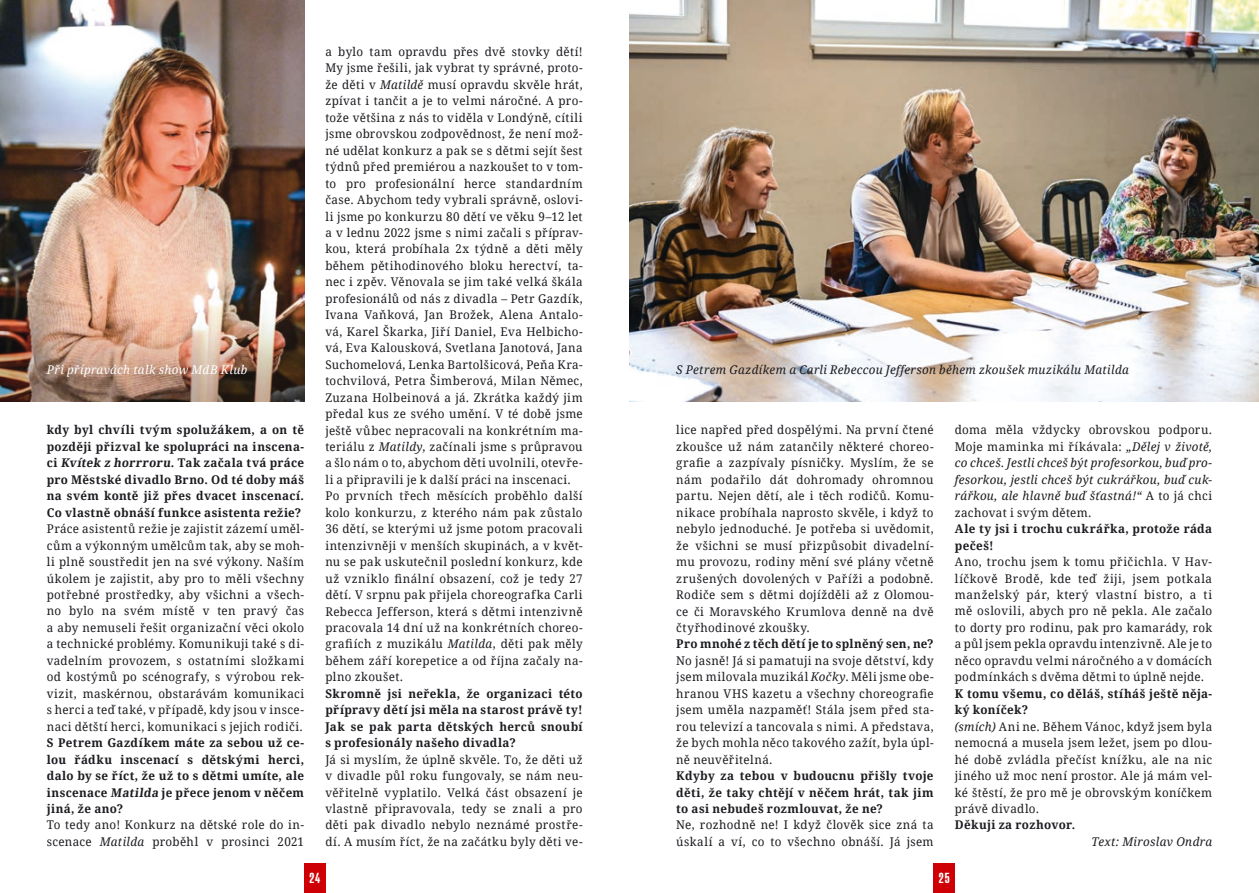
<style>
.page{position:relative;width:1259px;height:893px;background:#fff}
.page>*{position:absolute;margin:0;border:0;box-sizing:border-box;transform-origin:0 0}
.t1{font:500 15px "Mongoose";color:#fff;scale:1.1 1}
.t2{font:12px/16.5px "Droid Serif";letter-spacing:.03em;color:#1b1c20;text-align:justify}
.t3{font:700 12px/16.5px "Droid Serif";letter-spacing:.03em;color:#1b1c20;text-align:justify}
.t4{font:italic 12px/16.5px "Droid Serif";letter-spacing:.025em;color:#1b1c20;text-align:justify}
.t5{font:italic 12px "Droid Serif";letter-spacing:.03em;color:#fff}
.s1{font-style:italic}
.s2{font-style:normal}
.s3{font-weight:700}
</style>
<div class="page">
<img style="left:0;top:0;width:304px;height:401px">
<img style="left:629px;top:0;width:630px;height:401px">
<div style="left:304px;top:863px;width:21px;height:30px;background:#ce0006"></div>
<div style="left:933px;top:863px;width:22px;height:30px;background:#ce0006"></div>
<p class="t2" style="left:325px;top:43px;width:259px;text-align:left">a bylo tam opravdu přes dvě stovky dětí!<br>My jsme řešili, jak vybrat ty správné, proto&shy;že děti v <span class="s1">Matildě</span> musí opravdu skvěle hrát, zpívat i tančit a je to velmi náročné. A pro&shy;tože většina z nás to viděla v Londýně, cítili jsme obrovskou zodpovědnost, že není mož&shy;né udělat konkurz a pak se s dětmi sejít šest týdnů před premiérou a nazkoušet to v tom&shy;to pro profesionální herce standardním čase. Abychom tedy vybrali správně, oslovi&shy;li jsme po konkurzu 80 dětí ve věku 9–12 let a v lednu 2022 jsme s nimi začali s příprav&shy;kou, která probíhala 2x týdně a děti měly během pětihodinového bloku herectví, ta&shy;nec i zpěv. Věnovala se jim také velká škála profesionálů od nás z divadla – Petr Gazdík, Ivana Vaňková, Jan Brožek, Alena Antalo&shy;vá, Karel Škarka, Jiří Daniel, Eva Helbicho&shy;vá, Eva Kalousková, Svetlana Janotová, Jana Suchomelová, Lenka Bartolšicová, Peňa Kra&shy;tochvilová, Petra Šimberová, Milan Němec, Zuzana Holbeinová a já. Zkrátka každý jim předal kus ze svého umění. V té době jsme ještě vůbec nepracovali na konkrétním ma&shy;teriálu z <span class="s1">Matildy</span>, začínali jsme s průpravou a šlo nám o to, abychom děti uvolnili, otevře&shy;li a připravili je k další práci na inscenaci.<br>Po prvních třech měsících proběhlo další kolo konkurzu, z kterého nám pak zůstalo 36 dětí, se kterými už jsme potom pracovali intenzivněji v menších skupinách, a v květ&shy;nu se pak uskutečnil poslední konkurz, kde už vzniklo finální obsazení, což je tedy 27 dětí. V srpnu pak přijela choreografka Carli Rebecca Jefferson, která s dětmi intenzivně pracovala 14 dní už na konkrétních choreo&shy;grafiích z muzikálu <span class="s1">Matilda</span>, děti pak měly během září korepetice a od října začaly na&shy;plno zkoušet.</p>
<p class="t3" style="left:325px;top:685px;width:259px">Skromně jsi neřekla, že organizaci této přípravy dětí jsi měla na starost právě ty!<br>Jak se pak parta dětských herců snoubí s profesionály našeho divadla?</p>
<p class="t2" style="left:325px;top:751px;width:259px">Já si myslím, že úplně skvěle. To, že děti už v divadle půl roku fungovaly, se nám neu&shy;věřitelně vyplatilo. Velká část obsazení je vlastně připravovala, tedy se znali a pro děti pak divadlo nebylo neznámé prostře&shy;dí. A musím říct, že na začátku byly děti ve-</p>
<p class="t5" style="left:47px;top:362px;width:202px">Při přípravách talk show MdB Klub</p>
<p class="t4" style="left:676px;top:361px;width:454px">S Petrem Gazdíkem a Carli Rebeccou Jefferson během zkoušek muzikálu Matilda</p>
<p class="t3" style="left:47px;top:422px;width:259px">kdy byl chvíli tvým spolužákem, a on tě později přizval ke spolupráci na inscena&shy;ci Kvítek z horrroru. Tak začala tvá práce pro Městské divadlo Brno. Od té doby máš na svém kontě již přes dvacet inscenací.<br>Co vlastně obnáší funkce asistenta režie?</p>
<p class="t2" style="left:47px;top:520px;width:259px">Práce asistentů režie je zajistit zázemí uměl&shy;cům a výkonným umělcům tak, aby se moh&shy;li plně soustředit jen na své výkony. Naším úkolem je zajistit, aby pro to měli všechny potřebné prostředky, aby všichni a všech&shy;no bylo na svém místě v ten pravý čas a aby nemuseli řešit organizační věci okolo a technické problémy. Komunikuji také s di&shy;vadelním provozem, s ostatními složkami od kostýmů po scénografy, s výrobou rek&shy;vizit, maskérnou, obstarávám komunikaci s herci a teď také, v případě, kdy jsou v insce&shy;naci dětští herci, komunikaci s jejich rodiči.</p>
<p class="t3" style="left:47px;top:734px;width:259px">S Petrem Gazdíkem máte za sebou už ce&shy;lou řádku inscenací s dětskými herci, dalo by se říct, že už to s dětmi umíte, ale inscenace Matilda je přece jenom v něčem jiná, že ano?</p>
<p class="t2" style="left:47px;top:816px;width:259px">To tedy ano! Konkurz na dětské role do in&shy;scenace <span class="s1">Matilda</span> proběhl v prosinci 2021</p>
<p class="t4" style="left:955px;top:422px;width:259px"><span class="s2">doma měla vždycky obrovskou podporu.<br>Moje maminka mi říkávala:</span> „Dělej v životě, co chceš. Jestli chceš být profesorkou, buď pro&shy;fesorkou, jestli chceš být cukrářkou, buď cuk&shy;rářkou, ale hlavně buď šťastná!“ <span class="s2">A to já chci zachovat i svým dětem.</span></p>
<p class="t3" style="left:955px;top:520px;width:259px">Ale ty jsi i trochu cukrářka, protože ráda pečeš!</p>
<p class="t2" style="left:955px;top:553px;width:259px">Ano, trochu jsem k tomu přičichla. V Hav&shy;líčkově Brodě, kde teď žiji, jsem potkala manželský pár, který vlastní bistro, a ti mě oslovili, abych pro ně pekla. Ale začalo to dorty pro rodinu, pak pro kamarády, rok a půl jsem pekla opravdu intenzivně. Ale je to něco opravdu velmi náročného a v domácích podmínkách s dvěma dětmi to úplně nejde.</p>
<p class="t2" style="left:955px;top:685px;width:259px;text-align:left"><span class="s3">K tomu všemu, co děláš, stíháš ještě něja&shy;ký koníček?<br></span><span class="s1">(smích)</span> Ani ne. Během Vánoc, když jsem byla nemocná a musela jsem ležet, jsem po dlou&shy;hé době zvládla přečíst knížku, ale na nic jiného už moc není prostor. Ale já mám vel&shy;ké štěstí, že pro mě je obrovským koníčkem právě divadlo.</p>
<p class="t3" style="left:955px;top:816px;width:122px">Děkuji za rozhovor.</p>
<p class="t4" style="left:1091px;top:833px;width:122px">Text: Miroslav Ondra</p>
<p class="t2" style="left:676px;top:422px;width:259px">lice napřed před dospělými. Na první čtené zkoušce už nám zatančily některé choreo&shy;grafie a zazpívaly písničky. Myslím, že se nám podařilo dát dohromady ohromnou partu. Nejen dětí, ale i těch rodičů. Komu&shy;nikace probíhala naprosto skvěle, i když to nebylo jednoduché. Je potřeba si uvědomit, že všichni se musí přizpůsobit divadelní&shy;mu provozu, rodiny mění své plány včetně zrušených dovolených v Paříži a podobně.<br>Rodiče sem s dětmi dojížděli až z Olomou&shy;ce či Moravského Krumlova denně na dvě čtyřhodinové zkoušky.</p>
<p class="t3" style="left:676px;top:635px;width:259px">Pro mnohé z těch dětí je to splněný sen, ne?</p>
<p class="t2" style="left:676px;top:652px;width:259px">No jasně! Já si pamatuji na svoje dětství, kdy jsem milovala muzikál <span class="s1">Kočky</span>. Měli jsme obe&shy;hranou VHS kazetu a všechny choreografie jsem uměla nazpaměť! Stála jsem před sta&shy;rou televizí a tancovala s nimi. A představa, že bych mohla něco takového zažít, byla úpl&shy;ně neuvěřitelná.</p>
<p class="t3" style="left:676px;top:767px;width:259px">Kdyby za tebou v budoucnu přišly tvoje děti, že taky chtějí v něčem hrát, tak jim to asi nebudeš rozmlouvat, že ne?</p>
<p class="t2" style="left:676px;top:816px;width:259px">Ne, rozhodně ne! I když člověk sice zná ta úskalí a ví, co to všechno obnáší. Já jsem</p>
<p class="t1" style="left:309px;top:869px;width:11px">24</p>
<p class="t1" style="left:939px;top:869px;width:11px">25</p>
</div>
